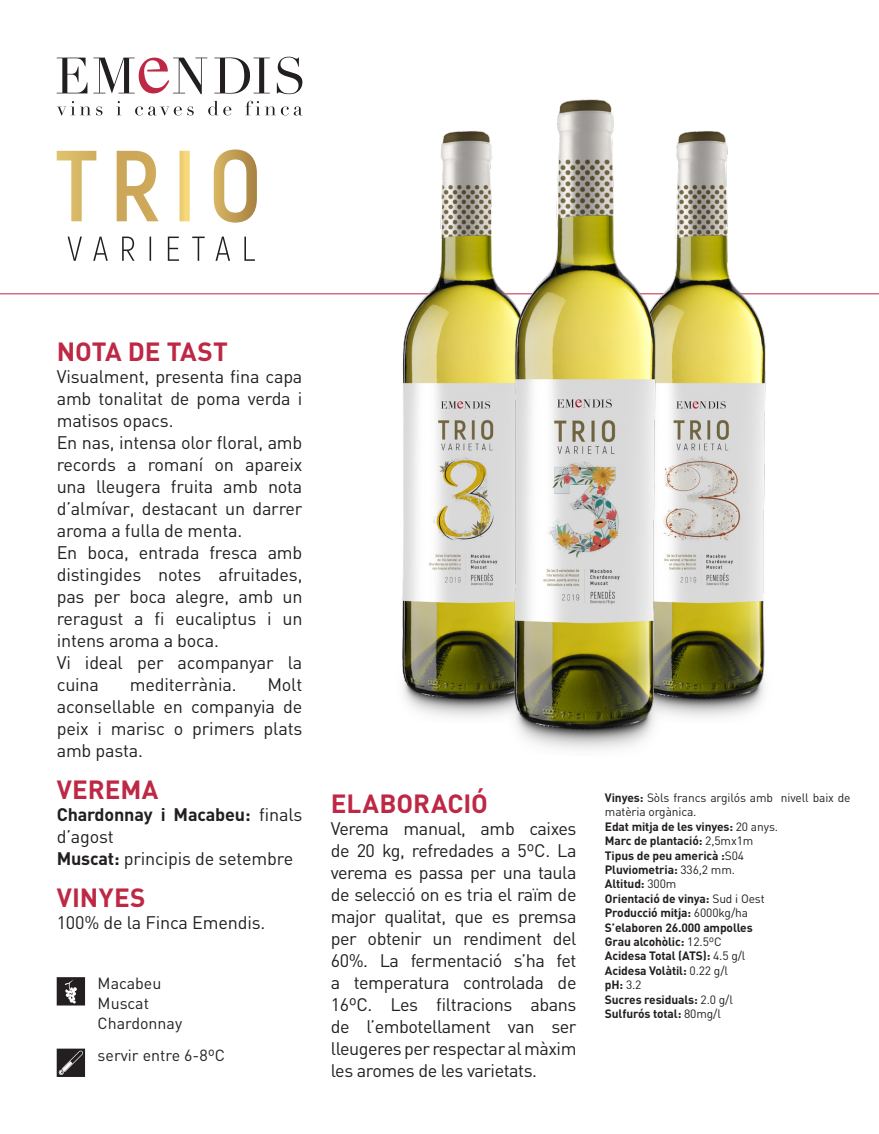
<style>
.page{position:relative;width:879px;height:1134px;background:#fff}
.page>*{position:absolute;margin:0;border:0;box-sizing:border-box;transform-origin:0 0}
.titol{font:700 26px "DIN";color:#bd2845}
.text_general{font:18px/22px "DIN";letter-spacing:-.01em;color:#231f20;text-align:justify}
.text_general-2{font:700 18px/22px "DIN";letter-spacing:-.01em;color:#231f20}
.composició{font:16px "DIN";color:#231f20}
.característiques{font:700 12px "DIN";letter-spacing:-.01em;color:#231f20}
.característiques-2{font:12px/14.4px "DIN";letter-spacing:-.01em;color:#231f20}
.s1{font-weight:400}
.s2{font-weight:700}
</style>
<div class="page">
<hr style="left:0;top:293px;width:879px;height:1px;background:#bd2845">
<svg style="left:57px;top:1048px;width:28px;height:29px"></svg>
<svg style="left:57px;top:977px;width:28px;height:28px"></svg>
<svg style="left:57px;top:149px;width:200px;height:74px"></svg>
<svg style="left:68px;top:237px;width:187px;height:24px"></svg>
<img style="left:364px;top:131px;width:108px;height:587px">
<img style="left:697px;top:131px;width:106px;height:586px">
<img style="left:472px;top:99px;width:225px;height:651px">
<svg style="left:57px;top:57px;width:245px;height:37px"></svg>
<svg style="left:57px;top:101px;width:245px;height:15px"></svg>
<p class="titol" style="left:57px;top:334px;width:173px">NOTA DE TAST</p>
<p class="text_general" style="left:57px;top:365px;width:247px">Visualment, presenta fina capa amb tonalitat de poma verda i matisos opacs.</p>
<p class="text_general" style="left:57px;top:431px;width:247px">En nas, intensa olor floral, amb records a romaní on apareix una lleugera fruita amb nota d’almívar, destacant un darrer aroma a fulla de menta.</p>
<p class="text_general" style="left:57px;top:541px;width:247px">En boca, entrada fresca amb distingides notes afruitades, pas per boca alegre, amb un reragust a fi eucaliptus i un intens aroma a boca.</p>
<p class="text_general" style="left:57px;top:651px;width:247px">Vi ideal per acompanyar la cuina</p>
<p class="text_general" style="left:130px;top:673px;width:108px">mediterrània.</p>
<p class="text_general" style="left:57px;top:673px;width:247px;text-indent:211px">Molt aconsellable en companyia de peix i marisc o primers plats amb pasta.</p>
<p class="titol" style="left:57px;top:772px;width:103px">VEREMA</p>
<p class="text_general-2" style="left:57px;top:802px;width:247px">Chardonnay i Macabeu: <span class="s1">finals d’agost</span></p>
<p class="text_general" style="left:57px;top:847px;width:238px"><span class="s2">Muscat:</span> principis de setembre</p>
<p class="titol" style="left:57px;top:880px;width:90px">VINYES</p>
<p class="text_general" style="left:57px;top:911px;width:210px">100% de la Finca Emendis.</p>
<p class="composició" style="left:98px;top:973px;width:65px">Macabeu</p>
<p class="composició" style="left:98px;top:993px;width:53px">Muscat</p>
<p class="composició" style="left:98px;top:1013px;width:86px">Chardonnay</p>
<p class="composició" style="left:98px;top:1046px;width:129px">servir entre 6-8ºC</p>
<p class="titol" style="left:331px;top:787px;width:159px">ELABORACIÓ</p>
<p class="text_general" style="left:331px;top:817px;width:247px">Verema manual, amb caixes de 20 kg, refredades a 5ºC. La verema es passa per una taula de selecció on es tria el raïm de major qualitat, que es premsa per obtenir un rendiment del 60%. La fermentació s’ha fet a temperatura controlada de 16ºC. Les filtracions abans de l’embotellament van ser lleugeres per respectar al màxim les aromes de les varietats.</p>
<p class="característiques-2" style="left:605px;top:790px;width:247px"><span class="s2">Vinyes:</span> Sòls francs argilós amb nivell baix de matèria orgànica.</p>
<p class="característiques" style="left:605px;top:818px;width:175px">Edat mitja de les vinyes: <span class="s1">20 anys.</span></p>
<p class="característiques" style="left:605px;top:833px;width:150px">Marc de plantació: <span class="s1">2,5mx1m</span></p>
<p class="característiques" style="left:605px;top:847px;width:141px">Tipus de peu americà :<span class="s1">S04</span></p>
<p class="característiques" style="left:605px;top:862px;width:132px">Pluviometria: <span class="s1">336,2 mm.</span></p>
<p class="característiques" style="left:605px;top:876px;width:73px">Altitud: <span class="s1">300m</span></p>
<p class="característiques" style="left:605px;top:890px;width:161px">Orientació de vinya: <span class="s1">Sud i Oest</span></p>
<p class="característiques" style="left:605px;top:905px;width:145px">Producció mitja: <span class="s1">6000kg/ha</span></p>
<p class="característiques" style="left:605px;top:919px;width:149px">S’elaboren 26.000 ampolles</p>
<p class="característiques" style="left:605px;top:934px;width:118px">Grau alcohòlic: <span class="s1">12.5ºC</span></p>
<p class="característiques" style="left:605px;top:948px;width:142px">Acidesa Total (ATS): <span class="s1">4.5 g/l</span></p>
<p class="característiques" style="left:605px;top:962px;width:125px">Acidesa Volàtil: <span class="s1">0.22 g/l</span></p>
<p class="característiques" style="left:605px;top:977px;width:38px">pH: <span class="s1">3.2</span></p>
<p class="característiques" style="left:605px;top:991px;width:130px">Sucres residuals: <span class="s1">2.0 g/l</span></p>
<p class="característiques" style="left:605px;top:1006px;width:118px">Sulfurós total: <span class="s1">80mg/l</span></p>
</div>
